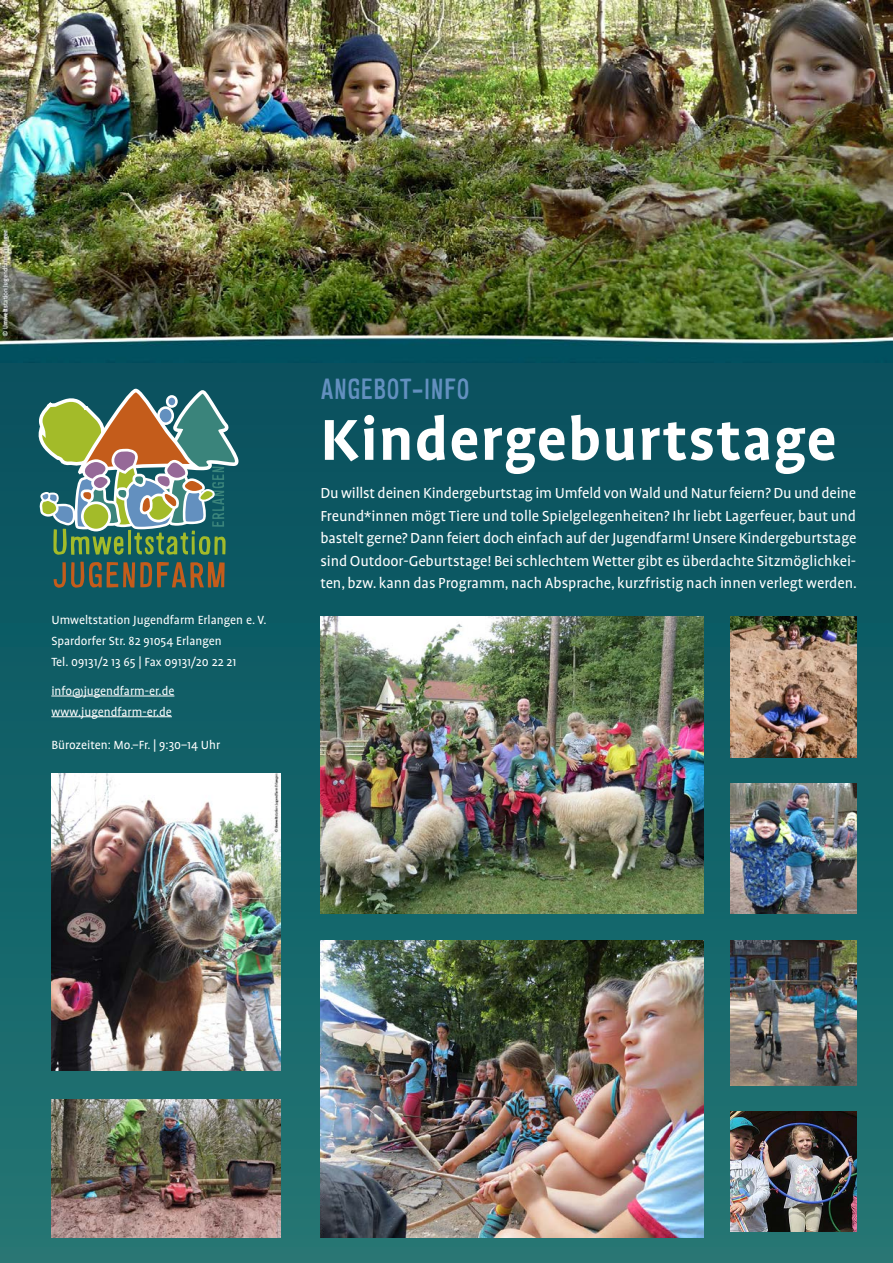
<style>
.page{position:relative;width:893px;height:1263px;background:#fff}
.page>*{position:absolute;margin:0;border:0;box-sizing:border-box;transform-origin:0 0}
.t1{font:700 66px "Profile OT";letter-spacing:.02em;color:#fff}
.t2{font:27px "Alsina Ultrajada";color:#6390bf}
.t3{font:16.5px/22.5px "Profile OT";color:#fff;text-align:justify}
.t4{font:13.5px "Profile OT";color:#fff}
</style>
<div class="page">
<div style="left:0;top:346px;width:893px;height:917px;background:linear-gradient(to bottom,#064f5e,#237674)"></div>
<img style="left:0;top:0;width:893px;height:363px">
<img style="left:320px;top:616px;width:383px;height:297px">
<img style="left:320px;top:941px;width:383px;height:297px">
<img style="left:51px;top:774px;width:230px;height:297px">
<img style="left:730px;top:616px;width:126px;height:141px">
<img style="left:730px;top:784px;width:126px;height:129px">
<img style="left:730px;top:941px;width:126px;height:144px">
<img style="left:730px;top:1111px;width:126px;height:121px">
<img style="left:51px;top:1099px;width:230px;height:139px">
<hr style="left:51px;top:695px;width:123px;height:1px;background:#fff">
<hr style="left:51px;top:716px;width:121px;height:1px;background:#fff">
<svg style="left:54px;top:562px;width:171px;height:26px"></svg>
<svg style="left:37px;top:345px;width:203px;height:210px"></svg>
<p class="t4" style="left:51px;top:613px;width:217px">Umweltstation Jugendfarm Erlangen e. V.</p>
<p class="t4" style="left:51px;top:634px;width:172px">Spardorfer Str. 82 91054 Erlangen</p>
<p class="t4" style="left:51px;top:655px;width:186px">Tel. 09131/2 13 65 | Fax 09131/20 22 21</p>
<p class="t4" style="left:51px;top:684px;width:125px">info@jugendfarm-er.de</p>
<p class="t4" style="left:51px;top:705px;width:122px">www.jugendfarm-er.de</p>
<p class="t4" style="left:51px;top:738px;width:170px">Bürozeiten: Mo.–Fr. | 9:30–14 Uhr</p>
<p class="t2" style="left:320px;top:369px;width:151px">ANGEBOT-INFO</p>
<p class="t1" style="left:320px;top:405px;width:518px">Kindergeburtstage</p>
<p class="t3" style="left:320px;top:483px;width:538px">Du willst deinen Kindergeburtstag im Umfeld von Wald und Natur feiern? Du und deine Freund*innen mögt Tiere und tolle Spielgelegenheiten? Ihr liebt Lagerfeuer, baut und bastelt gerne? Dann feiert doch einfach auf der Jugendfarm! Unsere Kindergeburtstage sind Outdoor-Geburtstage! Bei schlechtem Wetter gibt es überdachte Sitzmöglichkei&shy;ten, bzw. kann das Programm, nach Absprache, kurzfristig nach innen verlegt werden.</p>
</div>
